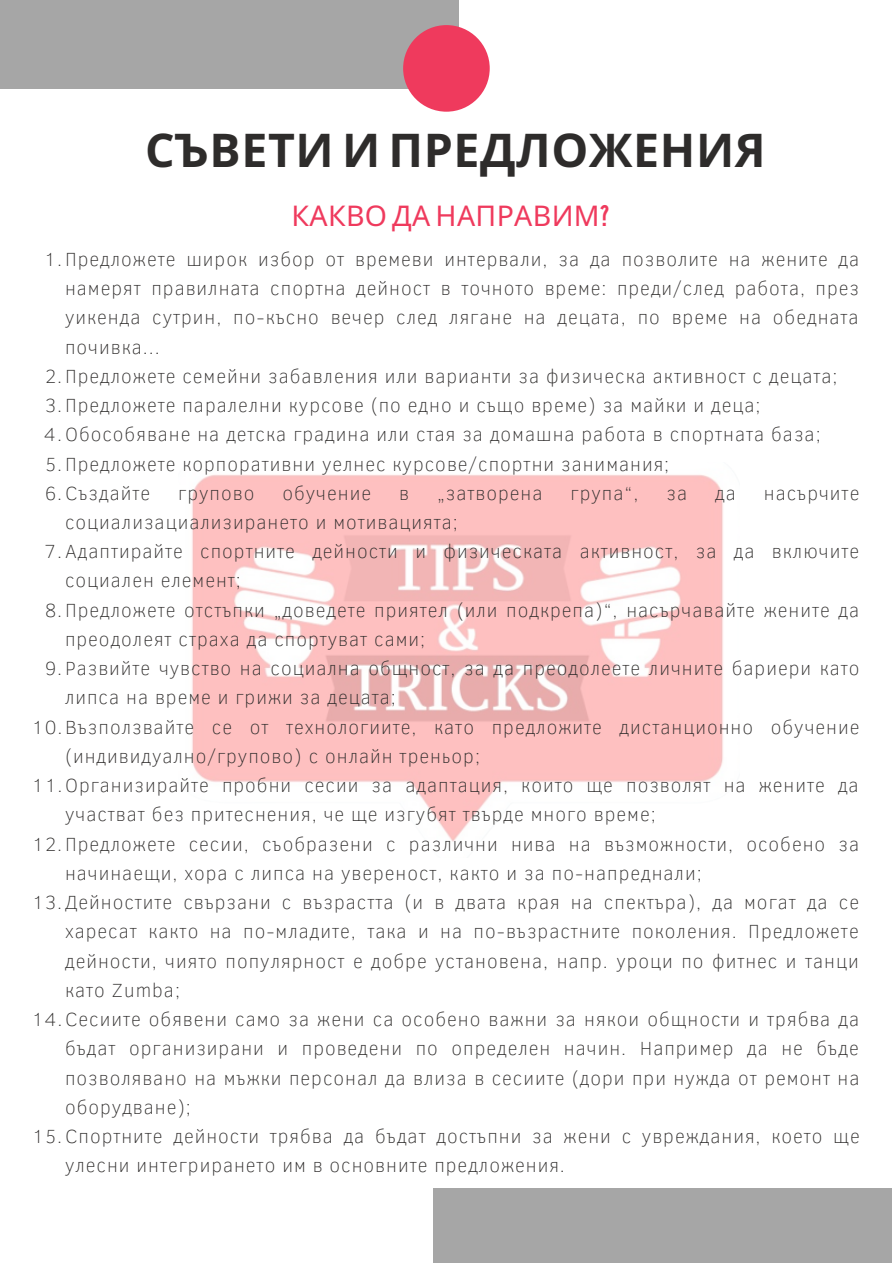
<style>
.page{position:relative;width:893px;height:1264px;background:#fff}
.page>*{position:absolute;margin:0;border:0;box-sizing:border-box;transform-origin:0 0}
.t1{font:700 46.5px "Noto Sans";letter-spacing:.01em;color:#2e2c2b}
.t2{font:28.5px "Noto Sans";letter-spacing:.01em;color:#ef3a5d}
.t3{font:100 19.5px "Clear Sans";letter-spacing:.05em;color:#2e2c2b}
.s1{font-family:"League Gothic"}
</style>
<div class="page">
<div style="left:0;top:0;width:459px;height:89px;background:#a6a6a6"></div>
<div style="left:403px;top:25px;width:86px;height:87px;background:#ef3a5d;border-radius:50%"></div>
<img style="left:192px;top:475px;width:531px;height:367px">
<div style="left:433px;top:1188px;width:459px;height:74px;background:#a6a6a6"></div>
<h1 class="t1" style="left:145px;top:117px;width:622px">СЪВЕТИ И ПРЕДЛОЖЕНИЯ</h1>
<h2 class="t2" style="left:291px;top:196px;width:319px">КАКВО ДА НАПРАВИМ<span class="s1">?</span></h2>
<p class="t3" style="left:44px;top:245px;width:816px">1.Предложете широк избор от времеви интервали, за да позволите на жените да</p>
<p class="t3" style="left:65px;top:274px;width:795px">намерят правилната спортна дейност в точното време: преди/след работа, през</p>
<p class="t3" style="left:65px;top:303px;width:795px">уикенда сутрин, по-късно вечер след лягане на децата, по време на обедната</p>
<p class="t3" style="left:65px;top:332px;width:96px">почивка...</p>
<p class="t3" style="left:45px;top:362px;width:794px">2.Предложете семейни забавления или варианти за физическа активност с децата;</p>
<p class="t3" style="left:45px;top:391px;width:717px">3.Предложете паралелни курсове (по едно и също време) за майки и деца;</p>
<p class="t3" style="left:44px;top:420px;width:777px">4.Обособяване на детска градина или стая за домашна работа в спортната база;</p>
<p class="t3" style="left:45px;top:449px;width:625px">5.Предложете корпоративни уелнес курсове/спортни занимания;</p>
<p class="t3" style="left:45px;top:479px;width:107px">6.Създайте</p>
<p class="t3" style="left:178px;top:479px;width:78px">групово</p>
<p class="t3" style="left:282px;top:479px;width:90px">обучение</p>
<p class="t3" style="left:399px;top:479px;width:11px">в</p>
<p class="t3" style="left:437px;top:479px;width:107px">„затворена</p>
<p class="t3" style="left:570px;top:479px;width:69px">група“,</p>
<p class="t3" style="left:666px;top:479px;width:22px">за</p>
<p class="t3" style="left:715px;top:479px;width:22px">да</p>
<p class="t3" style="left:763px;top:479px;width:97px">насърчите</p>
<p class="t3" style="left:65px;top:508px;width:394px">социализациализирането и мотивацията;</p>
<p class="t3" style="left:44px;top:537px;width:816px">7.Адаптирайте спортните дейности и физическата активност, за да включите</p>
<p class="t3" style="left:65px;top:566px;width:177px">социален елемент;</p>
<p class="t3" style="left:45px;top:595px;width:815px">8.Предложете отстъпки „доведете приятел (или подкрепа)“, насърчавайте жените да</p>
<p class="t3" style="left:65px;top:625px;width:362px">преодолеят страха да спортуват сами;</p>
<p class="t3" style="left:45px;top:654px;width:816px">9.Развийте чувство на социална общност, за да преодолеете личните бариери като</p>
<p class="t3" style="left:65px;top:683px;width:332px">липса на време и грижи за децата;</p>
<p class="t3" style="left:32px;top:712px;width:828px">10.Възползвайте се от технологиите, като предложите дистанционно обучение</p>
<p class="t3" style="left:65px;top:742px;width:416px">(индивидуално/групово) с онлайн треньор;</p>
<p class="t3" style="left:32px;top:771px;width:828px">11.Организирайте пробни сесии за адаптация, които ще позволят на жените да</p>
<p class="t3" style="left:65px;top:800px;width:592px">участват без притеснения, че ще изгубят твърде много време;</p>
<p class="t3" style="left:32px;top:829px;width:828px">12.Предложете сесии, съобразени с различни нива на възможности, особено за</p>
<p class="t3" style="left:65px;top:858px;width:638px">начинаещи, хора с липса на увереност, както и за по-напреднали;</p>
<p class="t3" style="left:32px;top:888px;width:828px">13.Дейностите свързани с възрастта (и в двата края на спектъра), да могат да се</p>
<p class="t3" style="left:65px;top:917px;width:795px">харесат както на по-младите, така и на по-възрастните поколения. Предложете</p>
<p class="t3" style="left:65px;top:946px;width:795px">дейности, чиято популярност е добре установена, напр. уроци по фитнес и танци</p>
<p class="t3" style="left:65px;top:975px;width:116px">като Zumba;</p>
<p class="t3" style="left:32px;top:1005px;width:828px">14.Сесиите обявени само за жени са особено важни за някои общности и трябва да</p>
<p class="t3" style="left:65px;top:1034px;width:795px">бъдат организирани и проведени по определен начин. Например да не бъде</p>
<p class="t3" style="left:65px;top:1063px;width:795px">позволявано на мъжки персонал да влиза в сесиите (дори при нужда от ремонт на</p>
<p class="t3" style="left:65px;top:1092px;width:127px">оборудване);</p>
<p class="t3" style="left:32px;top:1121px;width:829px">15.Спортните дейности трябва да бъдат достъпни за жени с увреждания, което ще</p>
<p class="t3" style="left:65px;top:1151px;width:501px">улесни интегрирането им в основните предложения.</p>
</div>
